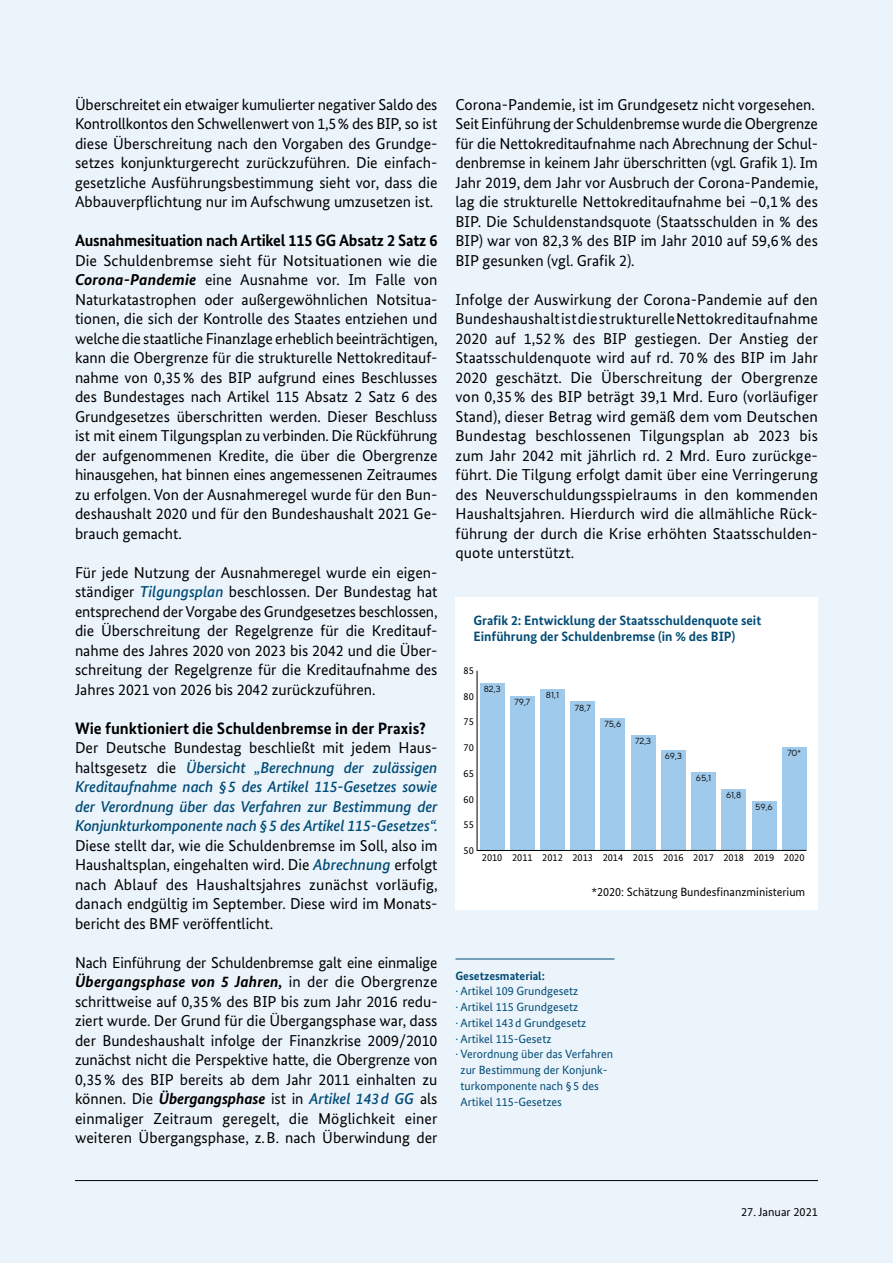
<style>
.page{position:relative;width:893px;height:1263px;background:#ecf4fb}
.page>*{position:absolute;margin:0;border:0;box-sizing:border-box;transform-origin:0 0}
.t1{font:700 16.5px "Bundes Sans";letter-spacing:-.01em;color:#000}
.t2{font:15.75px/19.5px "Bundes Sans";color:#000;text-align:justify}
.t3{font:italic 500 15.75px/19.5px "Bundes Sans";letter-spacing:-.01em;color:#004b76;text-align:justify}
.t4{font:700 13.5px/16.5px "Bundes Sans";color:#004b76}
.t5{font:12px "Bundes Sans";color:#004b76}
.t6{font:12px "Bundes Sans";color:#000}
.t7{font:700 12px "Bundes Sans";color:#004b76}
.t8{font:10.35px "Bundes Sans";color:#000}
.t9{font:8.85px "TT Norms";color:#000}
.s1{font-weight:700;font-style:italic}
.s2{font-weight:500;font-style:italic;color:#004b76}
.s3{font-weight:400;font-style:normal;color:#000}
</style>
<div class="page">
<div style="left:455px;top:597px;width:363px;height:312px;background:#fff"></div>
<svg style="left:476px;top:670px;width:331px;height:181px"></svg>
<hr style="left:75px;top:1180px;width:743px;height:1px;background:#000">
<hr style="left:455px;top:959px;width:159px;height:1px;background:#004b76">
<p class="t2" style="left:75px;top:94px;width:364px">Überschreitet ein etwaiger kumulierter negativer Saldo des Kontrollkontos den Schwellenwert von 1,5% des BIP, so ist diese Überschreitung nach den Vorgaben des Grundge&shy;setzes konjunkturgerecht zurückzuführen. Die einfach&shy;gesetzliche Ausführungsbestimmung sieht vor, dass die Abbauverpflichtung nur im Aufschwung umzusetzen ist.</p>
<p class="t1" style="left:75px;top:230px;width:364px">Ausnahmesituation nach Artikel 115 GG Absatz 2 Satz 6</p>
<p class="t2" style="left:75px;top:250px;width:364px">Die Schuldenbremse sieht für Notsituationen wie die <span class="s1">Corona-Pandemie</span> eine Ausnahme vor. Im Falle von Naturkatastrophen oder außergewöhnlichen Notsitua&shy;tionen, die sich der Kontrolle des Staates entziehen und welche die staatliche Finanzlage erheblich beeinträchtigen, kann die Obergrenze für die strukturelle Nettokreditauf&shy;nahme von 0,35% des BIP aufgrund eines Beschlusses des Bundestages nach Artikel 115 Absatz 2 Satz 6 des Grundgesetzes überschritten werden. Dieser Beschluss ist mit einem Tilgungsplan zu verbinden. Die Rückführung der aufgenommenen Kredite, die über die Obergrenze hinausgehen, hat binnen eines angemessenen Zeitraumes zu erfolgen. Von der Ausnahmeregel wurde für den Bun&shy;deshaushalt 2020 und für den Bundeshaushalt 2021 Ge&shy;brauch gemacht.</p>
<p class="t2" style="left:75px;top:562px;width:364px">Für jede Nutzung der Ausnahmeregel wurde ein eigen&shy;ständiger <span class="s2">Tilgungsplan</span> beschlossen. Der Bundestag hat entsprechend der Vorgabe des Grundgesetzes beschlossen, die Überschreitung der Regelgrenze für die Kreditauf&shy;nahme des Jahres 2020 von 2023 bis 2042 und die Über&shy;schreitung der Regelgrenze für die Kreditaufnahme des Jahres 2021 von 2026 bis 2042 zurückzuführen.</p>
<p class="t1" style="left:75px;top:718px;width:353px">Wie funktioniert die Schuldenbremse in der Praxis?</p>
<p class="t3" style="left:75px;top:738px;width:364px"><span class="s3">Der Deutsche Bundestag beschließt mit jedem Haus&shy;haltsgesetz die</span> Übersicht „Berechnung der zulässigen Kreditaufnahme nach §5 des Artikel 115-Gesetzes sowie der Verordnung über das Verfahren zur Bestimmung der Konjunkturkomponente nach §5 des Artikel 115-Gesetzes“.</p>
<p class="t2" style="left:75px;top:835px;width:364px">Diese stellt dar, wie die Schuldenbremse im Soll, also im Haushaltsplan, eingehalten wird. Die <span class="s2">Abrechnung</span> erfolgt nach Ablauf des Haushaltsjahres zunächst vorläufig, danach endgültig im September. Diese wird im Monats&shy;bericht des BMF veröffentlicht.</p>
<p class="t2" style="left:75px;top:952px;width:364px">Nach Einführung der Schuldenbremse galt eine einmalige <span class="s1">Übergangsphase von 5 Jahren,</span> in der die Obergrenze schrittweise auf 0,35% des BIP bis zum Jahr 2016 redu&shy;ziert wurde. Der Grund für die Übergangsphase war, dass der Bundeshaushalt infolge der Finanzkrise 2009/2010 zunächst nicht die Perspektive hatte, die Obergrenze von 0,35% des BIP bereits ab dem Jahr 2011 einhalten zu können. Die <span class="s1">Übergangsphase</span> ist in <span class="s2">Artikel 143d GG</span> als einmaliger Zeitraum geregelt, die Möglichkeit einer weiteren Übergangsphase, z.B. nach Überwindung der</p>
<p class="t2" style="left:455px;top:94px;width:364px;text-align:left">Corona-Pandemie, ist im Grundgesetz nicht vorgesehen.<br>Seit Einführung der Schuldenbremse wurde die Obergrenze für die Nettokreditaufnahme nach Abrechnung der Schul&shy;denbremse in keinem Jahr überschritten (vgl. Grafik 1). Im Jahr 2019, dem Jahr vor Ausbruch der Corona-Pandemie, lag die strukturelle Nettokreditaufnahme bei –0,1% des BIP. Die Schuldenstandsquote (Staatsschulden in % des BIP) war von 82,3% des BIP im Jahr 2010 auf 59,6% des BIP gesunken (vgl. Grafik 2).</p>
<p class="t2" style="left:455px;top:289px;width:364px">Infolge der Auswirkung der Corona-Pandemie auf den Bundeshaushalt ist die strukturelle Nettokreditaufnahme 2020 auf 1,52 % des BIP gestiegen. Der Anstieg der Staatsschuldenquote wird auf rd. 70 % des BIP im Jahr 2020 geschätzt. Die Überschreitung der Obergrenze von 0,35 % des BIP beträgt 39,1 Mrd. Euro (vorläufiger Stand), dieser Betrag wird gemäß dem vom Deutschen Bundestag beschlossenen Tilgungsplan ab 2023 bis zum Jahr 2042 mit jährlich rd. 2 Mrd. Euro zurückge&shy;führt. Die Tilgung erfolgt damit über eine Verringerung des Neuverschuldungsspielraums in den kommenden Haushaltsjahren. Hierdurch wird die allmähliche Rück&shy;führung der durch die Krise erhöhten Staatsschulden&shy;quote unterstützt.</p>
<p class="t4" style="left:473px;top:611px;width:289px">Grafik 2: Entwicklung der Staatsschuldenquote seit<br>Einführung der Schuldenbremse (in % des BIP)</p>
<p class="t8" style="left:464px;top:664px;width:12px">85</p>
<p class="t8" style="left:464px;top:690px;width:12px">80</p>
<p class="t8" style="left:464px;top:715px;width:12px">75</p>
<p class="t8" style="left:464px;top:741px;width:12px">70</p>
<p class="t8" style="left:464px;top:767px;width:12px">65</p>
<p class="t8" style="left:464px;top:793px;width:12px">60</p>
<p class="t8" style="left:464px;top:818px;width:12px">55</p>
<p class="t9" style="left:484px;top:684px;width:18px">82,3</p>
<p class="t9" style="left:514px;top:697px;width:17px">79,7</p>
<p class="t9" style="left:546px;top:690px;width:15px">81,1</p>
<p class="t9" style="left:575px;top:702px;width:17px">78,7</p>
<p class="t9" style="left:605px;top:718px;width:18px">75,6</p>
<p class="t9" style="left:635px;top:735px;width:18px">72,3</p>
<p class="t9" style="left:665px;top:751px;width:19px">69,3</p>
<p class="t9" style="left:696px;top:773px;width:17px">65,1</p>
<p class="t9" style="left:726px;top:790px;width:17px">61,8</p>
<p class="t9" style="left:755px;top:801px;width:19px">59,6</p>
<p class="t9" style="left:787px;top:747px;width:15px">70*</p>
<p class="t8" style="left:464px;top:844px;width:12px">50</p>
<p class="t8" style="left:482px;top:851px;width:324px">2010 2011 2012 2013 2014 2015 2016 2017 2018 2019 2020</p>
<p class="t6" style="left:591px;top:884px;width:215px">*2020: Schätzung Bundesfinanzministerium</p>
<p class="t7" style="left:455px;top:968px;width:91px">Gesetzesmaterial:</p>
<p class="t5" style="left:455px;top:984px;width:124px">· Artikel 109 Grundgesetz</p>
<p class="t5" style="left:455px;top:1000px;width:124px">· Artikel 115 Grundgesetz</p>
<p class="t5" style="left:455px;top:1015px;width:132px">· Artikel 143d Grundgesetz</p>
<p class="t5" style="left:455px;top:1031px;width:97px">· Artikel 115-Gesetz</p>
<p class="t5" style="left:455px;top:1047px;width:159px">· Verordnung über das Verfahren</p>
<p class="t5" style="left:461px;top:1063px;width:148px">zur Bestimmung der Konjunk-</p>
<p class="t5" style="left:461px;top:1078px;width:140px">turkomponente nach §5 des</p>
<p class="t5" style="left:461px;top:1094px;width:103px">Artikel 115-Gesetzes</p>
<p class="t6" style="left:741px;top:1204px;width:78px">27. Januar 2021</p>
</div>
